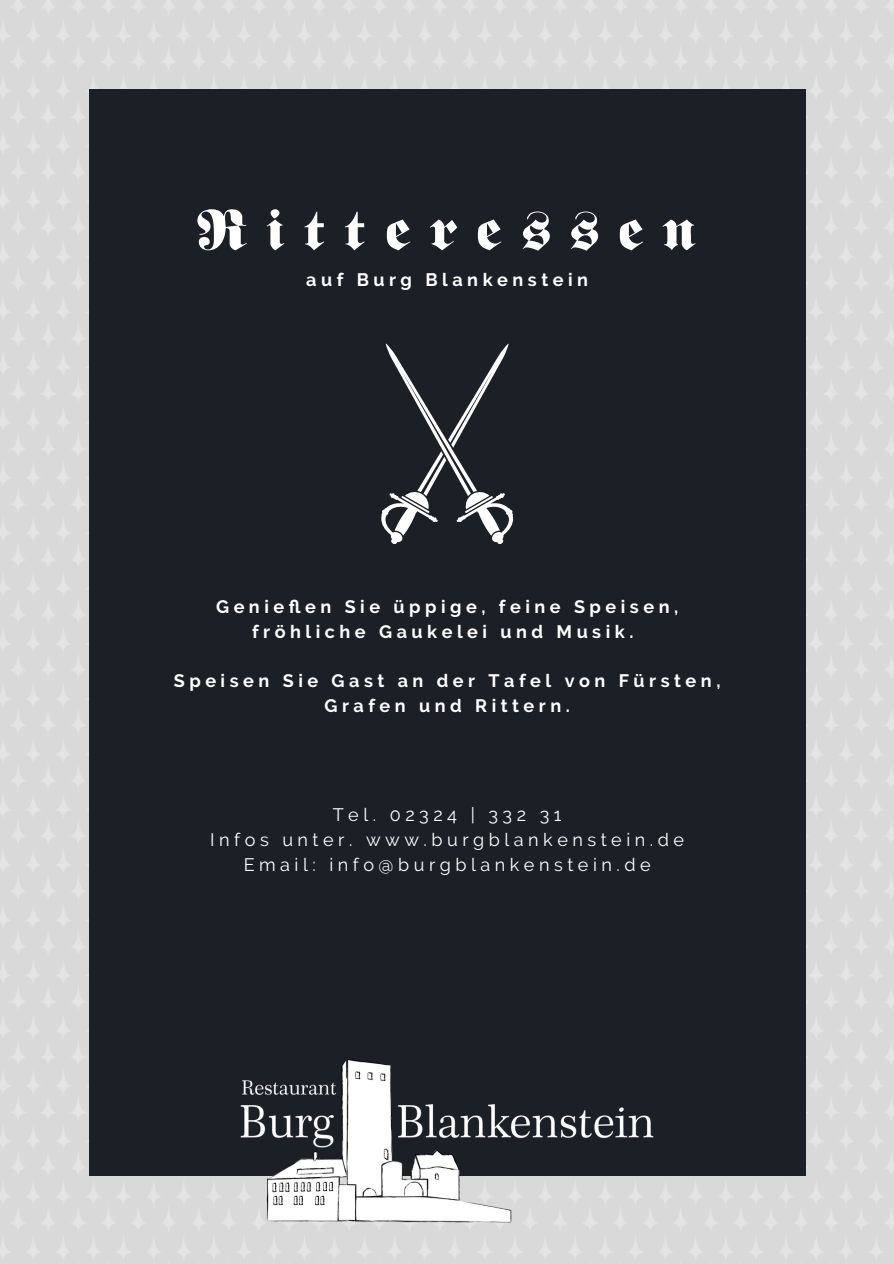
<style>
.page{position:relative;width:894px;height:1264px;background:#fff}
.page>*{position:absolute;margin:0;border:0;box-sizing:border-box;transform-origin:0 0}
.t1{font:66px "Berliner Regular Swfte";letter-spacing:.25em;color:#fff}
.t2{font:700 18px/24.8px "Raleway";letter-spacing:.25em;color:#fff;text-align:center}
.t3{font:18px "Raleway";letter-spacing:.25em;color:#fff}
</style>
<div class="page">
<div style="left:89px;top:89px;width:717px;height:1087px;background:#1b2026"></div>
<img style="left:236px;top:1059px;width:422px;height:168px">
<svg style="left:381px;top:343px;width:132px;height:201px"></svg>
<p class="t1" style="left:196px;top:197px;width:502px">Ritteressen</p>
<p class="t2" style="left:306px;top:267px;width:283px">auf Burg Blankenstein</p>
<p class="t2" style="left:216px;top:594px;width:463px">Genieflen Sie üppige, feine Speisen, fröhliche Gaukelei und Musik.</p>
<p class="t2" style="left:174px;top:668px;width:548px">Speisen Sie Gast an der Tafel von Fürsten,<br>Grafen und Rittern.</p>
<p class="t3" style="left:332px;top:804px;width:230px">Tel. 02324 | 332 31</p>
<p class="t3" style="left:210px;top:829px;width:475px">Infos unter. www.burgblankenstein.de</p>
<p class="t3" style="left:243px;top:853px;width:408px">Email: info@burgblankenstein.de</p>
</div>
